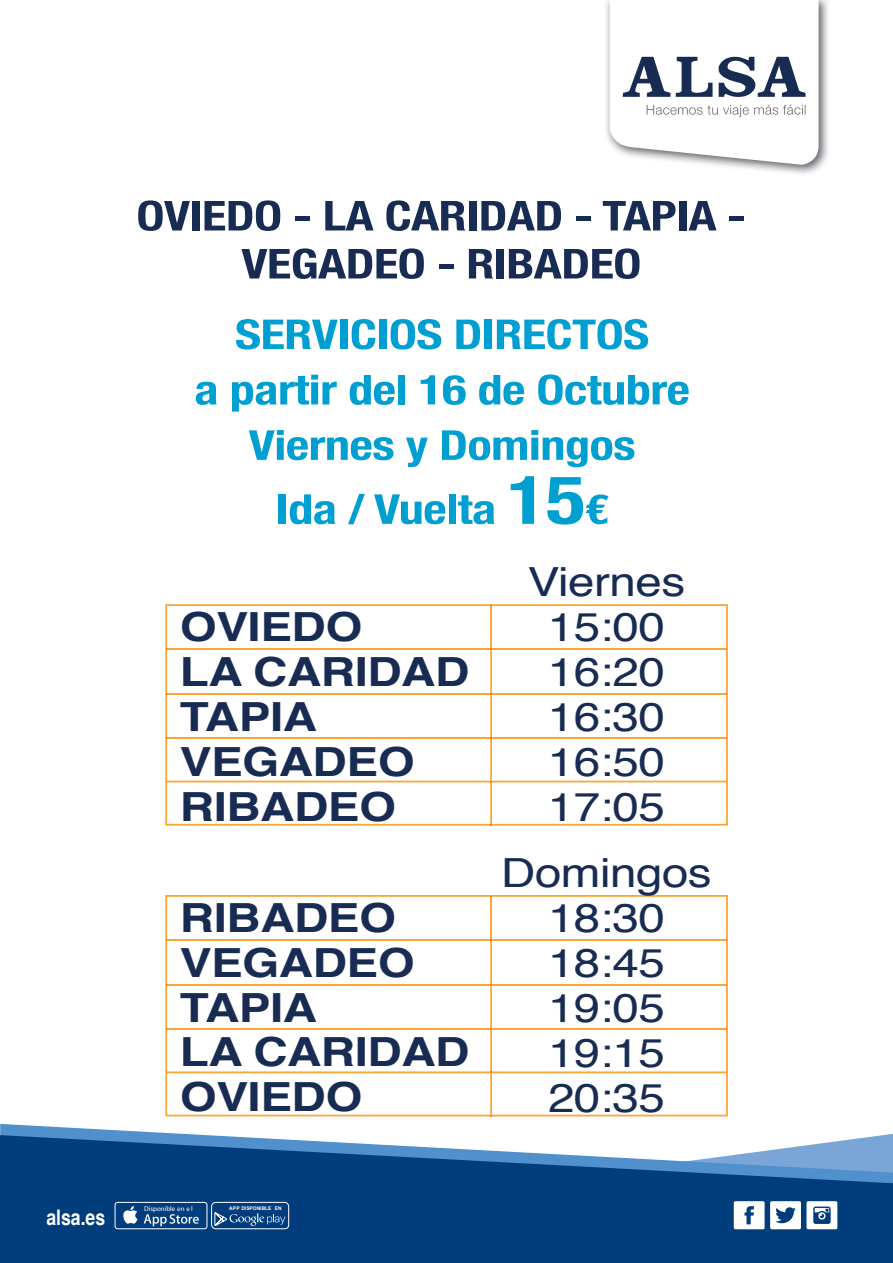
<style>
.page{position:relative;width:893px;height:1263px;background:#fff}
.page>*{position:absolute;margin:0;border:0;box-sizing:border-box;transform-origin:0 0}
.t1{font:700 condensed 41.25px/55.3px "Helvetica Neue";letter-spacing:-.01em;color:#009fd1;text-align:center;scale:1.22 1}
.t2{font:700 condensed 41.25px/48px "Helvetica Neue";letter-spacing:-.01em;color:#172b53;text-align:center;scale:1.22 1}
.t3{font:700 40.2px/44.8px "Helvetica";letter-spacing:-.01em;color:#172b53;scale:1.18 1}
.t4{font:40.2px/44.8px "Helvetica";letter-spacing:-.01em;color:#172b53;text-align:center;scale:1.18 1}
.t5{font:700 condensed 21.45px "Helvetica";color:#fff}
.t6{font:9.6px "Myriad Arabic";color:#fff}
.t7{font:700 4.95px "Arial";color:#fff}
.s1{font-size:67.35px}
</style>
<div class="page">
<img style="left:606px;top:0;width:222px;height:174px">
<svg style="left:610px;top:0;width:209px;height:165px"></svg>
<svg style="left:0;top:1124px;width:893px;height:11px"></svg>
<svg style="left:0;top:1135px;width:893px;height:128px;background:#215791"></svg>
<svg style="left:734px;top:1201px;width:103px;height:28px"></svg>
<div style="left:211px;top:1202px;width:78px;height:27px;border:1px solid #fff;border-radius:4px"></div>
<svg style="left:214px;top:1212px;width:71px;height:14px"></svg>
<div style="left:115px;top:1202px;width:92px;height:27px;border:1px solid #fff;border-radius:3px"></div>
<svg style="left:122px;top:1206px;width:16px;height:18px"></svg>
<svg style="left:144px;top:1214px;width:55px;height:12px"></svg>
<svg style="left:165px;top:604px;width:563px;height:222px"></svg>
<hr style="left:492px;top:648px;width:234px;height:2px;background:#faa634">
<hr style="left:167px;top:648px;width:323px;height:2px;background:#faa634">
<hr style="left:492px;top:693px;width:234px;height:2px;background:#faa634">
<hr style="left:167px;top:693px;width:323px;height:2px;background:#faa634">
<hr style="left:492px;top:737px;width:234px;height:2px;background:#faa634">
<hr style="left:167px;top:737px;width:323px;height:2px;background:#faa634">
<hr style="left:490px;top:606px;width:2px;height:42px;background:#faa634">
<hr style="left:490px;top:650px;width:2px;height:43px;background:#faa634">
<hr style="left:490px;top:695px;width:2px;height:42px;background:#faa634">
<hr style="left:490px;top:739px;width:2px;height:42px;background:#faa634">
<hr style="left:490px;top:782px;width:2px;height:42px;background:#faa634">
<hr style="left:492px;top:781px;width:234px;height:1px;background:#faa634">
<hr style="left:167px;top:781px;width:323px;height:1px;background:#faa634">
<svg style="left:165px;top:895px;width:563px;height:221px"></svg>
<hr style="left:492px;top:939px;width:234px;height:2px;background:#faa634">
<hr style="left:167px;top:939px;width:323px;height:2px;background:#faa634">
<hr style="left:492px;top:984px;width:234px;height:2px;background:#faa634">
<hr style="left:167px;top:984px;width:323px;height:2px;background:#faa634">
<hr style="left:492px;top:1028px;width:234px;height:2px;background:#faa634">
<hr style="left:167px;top:1028px;width:323px;height:2px;background:#faa634">
<hr style="left:490px;top:897px;width:2px;height:42px;background:#faa634">
<hr style="left:490px;top:941px;width:2px;height:43px;background:#faa634">
<hr style="left:490px;top:986px;width:2px;height:42px;background:#faa634">
<hr style="left:490px;top:1030px;width:2px;height:41px;background:#faa634">
<hr style="left:490px;top:1073px;width:2px;height:42px;background:#faa634">
<hr style="left:492px;top:1071px;width:234px;height:2px;background:#faa634">
<hr style="left:167px;top:1071px;width:323px;height:2px;background:#faa634">
<p class="t2" style="left:136px;top:189px;width:501px">OVIEDO - LA CARIDAD - TAPIA -<br>VEGADEO - RIBADEO</p>
<p class="t1" style="left:194px;top:304px;width:408px">SERVICIOS DIRECTOS<br>a partir del 16 de Octubre<br>Viernes y Domingos</p>
<p class="t1" style="left:276px;top:479px;width:274px">Ida / Vuelta <span class="s1">15</span>€</p>
<p class="t3" style="left:180px;top:605px;width:247px">OVIEDO<br>LA CARIDAD<br>TAPIA<br>VEGADEO<br>RIBADEO</p>
<p class="t3" style="left:180px;top:896px;width:247px">RIBADEO<br>VEGADEO<br>TAPIA<br>LA CARIDAD<br>OVIEDO</p>
<p class="t4" style="left:528px;top:561px;width:135px">Viernes<br>15:00<br>16:20<br>16:30<br>16:50<br>17:05</p>
<p class="t4" style="left:501px;top:852px;width:180px">Domingos<br>18:30<br>18:45<br>19:05<br>19:15<br>20:35</p>
<p class="t5" style="left:46px;top:1203px;width:60px">alsa.es</p>
<p class="t6" style="left:144px;top:1202px;width:50px">Disponible en el</p>
<p class="t7" style="left:229px;top:1204px;width:54px">APP DISPONIBLE EN</p>
</div>
